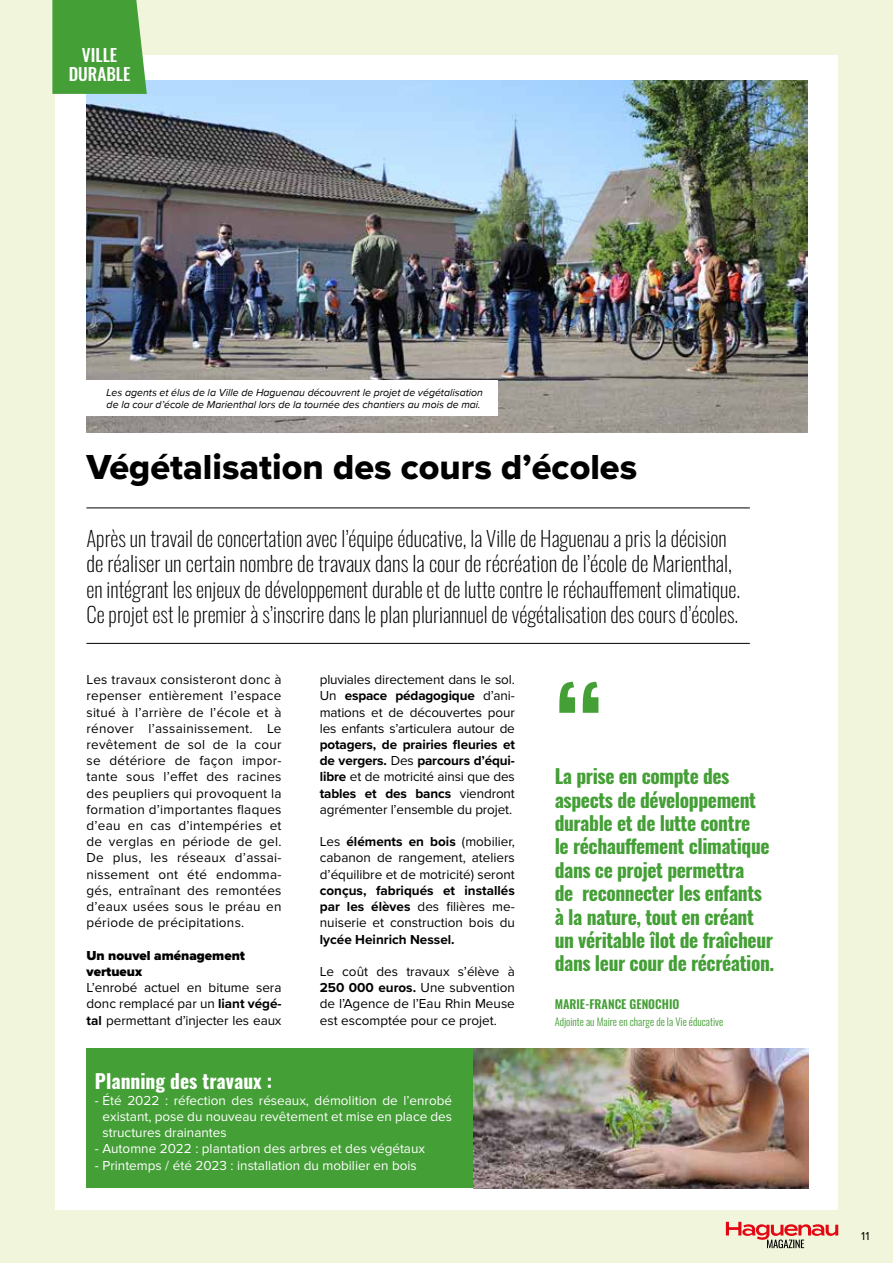
<style>
.page{position:relative;width:893px;height:1263px;background:#f1f5db}
.page>*{position:absolute;margin:0;border:0;box-sizing:border-box;transform-origin:0 0}
.t1{font:700 108.6px "Oswald";color:#449f36}
.t2{font:36px "Proxima Nova Extrabld";color:#000}
.t3{font:200 21px/25.2px "Oswald";color:#000}
.t4{font:700 19.5px/23.4px "Oswald";letter-spacing:-.02em;color:#449f36}
.t5{font:700 19.5px "Oswald";color:#fff}
.t6{font:500 17.25px/19px "Oswald";color:#fff;text-align:center}
.t7{font:13.5px/16.2px "Proxima Nova";color:#000;text-align:justify}
.t8{font:13.5px/16.2px "Proxima Nova";color:#fff;text-align:justify}
.t9{font:700 13.5px/16.2px "Proxima Nova";letter-spacing:-.01em;color:#000;text-align:justify}
.t10{font:900 13.5px/16.2px "Proxima Nova";color:#000}
.t11{font:600 12px "Oswald";color:#449f36}
.t12{font:12px "Proxima Nova";color:#000}
.t13{font:italic 10.5px/12.6px "Proxima Nova";color:#000}
.t14{font:300 10.5px "Oswald";color:#449f36}
.s1{font-weight:700}
.s2{font-weight:400}
</style>
<div class="page">
<div style="left:55px;top:55px;width:783px;height:1155px;background:#fff"></div>
<img style="left:86px;top:80px;width:722px;height:352px">
<svg style="left:52px;top:0;width:95px;height:94px;background:#4ea440"></svg>
<svg style="left:726px;top:1222px;width:112px;height:26px"></svg>
<hr style="left:86px;top:508px;width:664px;height:1px;background:#000">
<hr style="left:86px;top:643px;width:664px;height:1px;background:#000">
<div style="left:85px;top:380px;width:412px;height:35px;background:#fff"></div>
<div style="left:86px;top:1049px;width:722px;height:139px;background:#449f36"></div>
<img style="left:473px;top:1049px;width:335px;height:139px">
<p class="t6" style="left:69px;top:46px;width:63px">VILLE<br>DURABLE</p>
<p class="t13" style="left:107px;top:386px;width:378px">Les agents et élus de la Ville de Haguenau découvrent le projet de végétalisation de la cour d’école de Marienthal lors de la tournée des chantiers au mois de mai.</p>
<h2 class="t2" style="left:86px;top:440px;width:552px">Végétalisation des cours d’écoles</h2>
<p class="t3" style="left:86px;top:524px;width:655px">Après un travail de concertation avec l’équipe éducative, la Ville de Haguenau a pris la décision de réaliser un certain nombre de travaux dans la cour de récréation de l’école de Marienthal, en intégrant les enjeux de développement durable et de lutte contre le réchauffement climatique.<br>Ce projet est le premier à s’inscrire dans le plan pluriannuel de végétalisation des cours d’écoles.</p>
<p class="t7" style="left:86px;top:672px;width:197px">Les travaux consisteront donc à repenser entièrement l’espace situé à l’arrière de l’école et à rénover l’assainissement. Le revêtement de sol de la cour se détériore de façon impor&shy;tante sous l’effet des racines des peupliers qui provoquent la formation d’importantes flaques d’eau en cas d’intempéries et de verglas en période de gel.<br>De plus, les réseaux d’assai&shy;nissement ont été endomma&shy;gés, entraînant des remontées d’eaux usées sous le préau en période de précipitations.</p>
<p class="t10" style="left:86px;top:947px;width:160px">Un nouvel aménagement vertueux</p>
<p class="t7" style="left:86px;top:980px;width:197px">L’enrobé actuel en bitume sera donc remplacé par un <span class="s1">liant végé&shy;tal</span> permettant d’injecter les eaux</p>
<p class="t7" style="left:320px;top:672px;width:197px">pluviales directement dans le sol.<br>Un <span class="s1">espace pédagogique</span> d’ani&shy;mations et de découvertes pour les enfants s’articulera autour de</p>
<p class="t9" style="left:320px;top:736px;width:197px">potagers, de prairies fleuries et de vergers. <span class="s2">Des</span> parcours d’équi&shy;libre <span class="s2">et de motricité ainsi que des </span>tables et des bancs <span class="s2">viendront agrémenter l’ensemble du projet.</span></p>
<p class="t7" style="left:320px;top:834px;width:197px">Les <span class="s1">éléments en bois</span> (mobilier, cabanon de rangement, ateliers d’équilibre et de motricité) seront</p>
<p class="t7" style="left:320px;top:882px;width:197px"><span class="s1">conçus, fabriqués et installés par les élèves</span> des filières me&shy;nuiserie et construction bois du</p>
<p class="t9" style="left:320px;top:930px;width:136px">lycée Heinrich Nessel.</p>
<p class="t7" style="left:320px;top:963px;width:197px">Le coût des travaux s’élève à <span class="s1">250 000 euros.</span> Une subvention de l’Agence de l’Eau Rhin Meuse est escomptée pour ce projet.</p>
<h3 class="t5" style="left:95px;top:1067px;width:179px">Planning des travaux :</h3>
<p class="t8" style="left:103px;top:1092px;width:351px;text-indent:-8px">- Été 2022 : réfection des réseaux, démolition de l’enrobé existant, pose du nouveau revêtement et mise en place des structures drainantes</p>
<p class="t8" style="left:95px;top:1141px;width:332px">- Automne 2022 : plantation des arbres et des végétaux</p>
<p class="t8" style="left:95px;top:1157px;width:323px">- Printemps / été 2023 : installation du mobilier en bois</p>
<h1 class="t1" style="left:553px;top:651px;width:53px">“</h1>
<p class="t4" style="left:555px;top:765px;width:221px">La prise en compte des aspects de développement durable et de lutte contre<br>le réchauffement climatique dans ce projet permettra<br>de reconnecter les enfants à la nature, tout en créant un véritable îlot de fraîcheur dans leur cour de récréation.</p>
<p class="t11" style="left:555px;top:994px;width:126px">MARIE-FRANCE GENOCHIO</p>
<p class="t14" style="left:555px;top:1015px;width:170px">Adjointe au Maire en charge de la Vie éducative</p>
<p class="t12" style="left:861px;top:1229px;width:10px">11</p>
</div>
